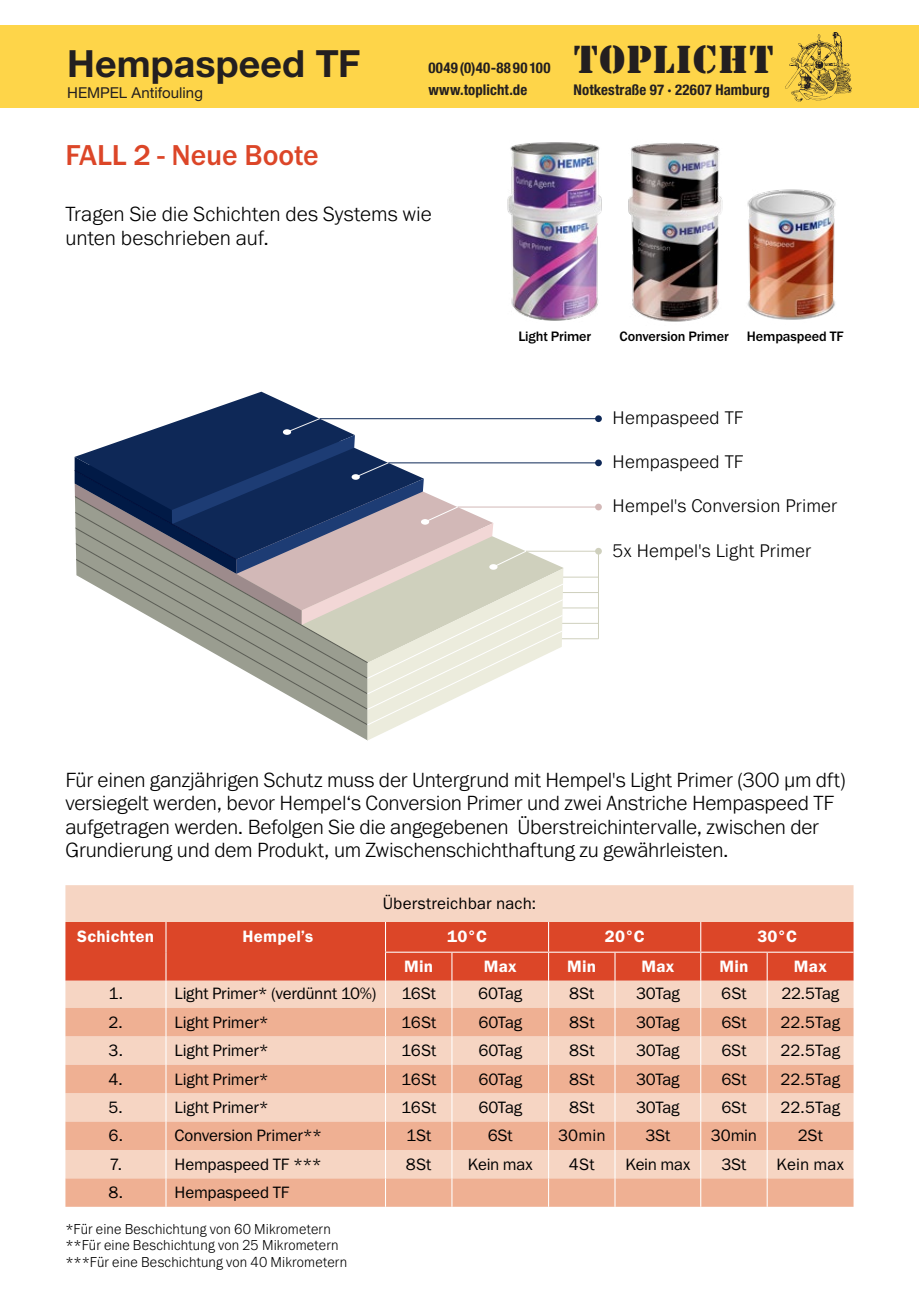
<style>
.page{position:relative;width:919px;height:1289px;background:#fff}
.page>*{position:absolute;margin:0;border:0;box-sizing:border-box;transform-origin:0 0}
.t1{font:40.5px "Stencil";letter-spacing:.03em;color:#231f20}
.t2{font:700 37.5px "Helvetica Neue LTW1 G";letter-spacing:.005em;color:#231f20}
.t3{font:31.65px "Franklin Gothic URW Dem";color:#010101}
.t4{font:500 29.85px "Franklin Gothic URW";letter-spacing:-.005em;color:#dc4628}
.t5{font:300 21.3px/23.4px "Franklin Gothic URW";letter-spacing:-.01em;color:#000}
.t6{font:300 19.05px "Franklin Gothic URW";letter-spacing:.01em;color:#010101}
.t7{font:17.1px "Franklin Gothic URW Boo";letter-spacing:-.01em;color:#000}
.t8{font:17.1px "Franklin Gothic URW Dem";letter-spacing:.015em;color:#fff}
.t9{font:17.1px "Franklin Gothic URW Boo";letter-spacing:.01em;color:#000}
.t10{font:15px "Helvetica Neue LTW1 G";color:#231f20}
.t11{font:300 14.85px/16.4px "Franklin Gothic URW";letter-spacing:.01em;color:#000;scale:.95 1}
.t12{font:700 condensed 14.85px "Helvetica Neue LTW1 G";letter-spacing:.01em;color:#231f20}
.t13{font:500 14.1px "Franklin Gothic URW";letter-spacing:-.01em;color:#000}
</style>
<div class="page">
<hr style="left:0;top:699px;width:1px;height:39px;background:#231f20">
<img style="left:776px;top:189px;width:60px;height:131px">
<img style="left:628px;top:143px;width:148px;height:179px">
<img style="left:507px;top:142px;width:95px;height:179px">
<div style="left:65px;top:885px;width:788px;height:37px;background:#f6d5c3"></div>
<svg style="left:65px;top:922px;width:788px;height:284px;background:#eeaa91"></svg>
<hr style="left:559px;top:577px;width:39px;height:1px;background:#cfd0bd">
<hr style="left:559px;top:592px;width:39px;height:1px;background:#cfd0bd">
<hr style="left:559px;top:607px;width:39px;height:1px;background:#cfd0bd">
<hr style="left:559px;top:623px;width:39px;height:1px;background:#cfd0bd">
<hr style="left:559px;top:638px;width:39px;height:1px;background:#cfd0bd">
<hr style="left:598px;top:551px;width:1px;height:87px;background:#cfd0bd">
<svg style="left:595px;top:548px;width:6px;height:6px"></svg>
<hr style="left:319px;top:418px;width:279px;height:1px;background:#0e2857">
<hr style="left:388px;top:462px;width:210px;height:1px;background:#0e2857">
<hr style="left:457px;top:507px;width:141px;height:1px;background:#d3b8b7">
<hr style="left:526px;top:551px;width:71px;height:1px;background:#cfd0bd">
<svg style="left:74px;top:392px;width:490px;height:348px"></svg>
<div style="left:489px;top:564px;width:8px;height:5px;background:#fff;border-radius:50%"></div>
<div style="left:595px;top:503px;width:6px;height:7px;background:#d3b8b7;border-radius:50%"></div>
<div style="left:595px;top:459px;width:6px;height:7px;background:#0e2857;border-radius:50%"></div>
<div style="left:595px;top:415px;width:6px;height:7px;background:#0e2857;border-radius:50%"></div>
<div style="left:421px;top:519px;width:8px;height:5px;background:#fff;border-radius:50%"></div>
<div style="left:351px;top:474px;width:9px;height:6px;background:#fff;border-radius:50%"></div>
<div style="left:283px;top:429px;width:8px;height:6px;background:#fff;border-radius:50%"></div>
<div style="left:0;top:26px;width:918px;height:82px;background:#fed549"></div>
<svg style="left:785px;top:32px;width:66px;height:70px"></svg>
<h2 class="t2" style="left:67px;top:40px;width:295px">Hempaspeed TF</h2>
<p class="t10" style="left:67px;top:84px;width:137px">HEMPEL Antifouling</p>
<h3 class="t4" style="left:65px;top:137px;width:255px">FALL 2 - Neue Boote</h3>
<p class="t12" style="left:428px;top:59px;width:124px">0049(0)40-8890100</p>
<h1 class="t1" style="left:573px;top:36px;width:201px">toplicht</h1>
<p class="t12" style="left:428px;top:80px;width:100px">www.toplicht.de</p>
<p class="t12" style="left:573px;top:80px;width:198px">Notkestraße 97 · 22607 Hamburg</p>
<p class="t5" style="left:65px;top:202px;width:368px">Tragen Sie die Schichten des Systems wie unten beschrieben auf.</p>
<h3 class="t3" style="left:76px;top:220px;width:228px">New hull system</h3>
<p class="t13" style="left:518px;top:328px;width:74px">Light Primer</p>
<p class="t13" style="left:619px;top:328px;width:111px">Conversion Primer</p>
<p class="t13" style="left:746px;top:328px;width:98px">Hempaspeed TF</p>
<p class="t6" style="left:612px;top:406px;width:132px">Hempaspeed TF</p>
<p class="t6" style="left:612px;top:450px;width:132px">Hempaspeed TF</p>
<p class="t6" style="left:612px;top:494px;width:226px">Hempel's Conversion Primer</p>
<p class="t6" style="left:612px;top:538px;width:200px">5x Hempel's Light Primer</p>
<p class="t5" style="left:65px;top:767px;width:782px">Für einen ganzjährigen Schutz muss der Untergrund mit Hempel's Light Primer (300 μm dft) versiegelt werden, bevor Hempel‘s Conversion Primer und zwei Anstriche Hempaspeed TF aufgetragen werden. Befolgen Sie die angegebenen Überstreichintervalle, zwischen der Grundierung und dem Produkt, um Zwischenschichthaftung zu gewährleisten.</p>
<p class="t9" style="left:383px;top:893px;width:155px">Überstreichbar nach:</p>
<p class="t8" style="left:77px;top:925px;width:78px">Schichten</p>
<p class="t8" style="left:242px;top:925px;width:72px">Hempel’s</p>
<p class="t8" style="left:447px;top:925px;width:41px">10°C</p>
<p class="t8" style="left:605px;top:925px;width:41px">20°C</p>
<p class="t8" style="left:757px;top:925px;width:41px">30°C</p>
<p class="t8" style="left:404px;top:955px;width:30px">Min</p>
<p class="t8" style="left:483px;top:955px;width:34px">Max</p>
<p class="t8" style="left:567px;top:955px;width:30px">Min</p>
<p class="t8" style="left:641px;top:955px;width:34px">Max</p>
<p class="t8" style="left:719px;top:955px;width:30px">Min</p>
<p class="t8" style="left:793px;top:955px;width:34px">Max</p>
<p class="t7" style="left:108px;top:983px;width:16px">1.</p>
<p class="t7" style="left:174px;top:983px;width:203px">Light Primer* (verdünnt 10%)</p>
<p class="t7" style="left:401px;top:983px;width:36px">16St</p>
<p class="t7" style="left:478px;top:983px;width:45px">60Tag</p>
<p class="t7" style="left:569px;top:983px;width:27px">8St</p>
<p class="t7" style="left:636px;top:983px;width:45px">30Tag</p>
<p class="t7" style="left:721px;top:983px;width:27px">6St</p>
<p class="t7" style="left:781px;top:983px;width:59px">22.5Tag</p>
<p class="t7" style="left:109px;top:1011px;width:16px">2.</p>
<p class="t7" style="left:174px;top:1011px;width:96px">Light Primer*</p>
<p class="t7" style="left:401px;top:1011px;width:37px">16St</p>
<p class="t7" style="left:478px;top:1011px;width:45px">60Tag</p>
<p class="t7" style="left:569px;top:1011px;width:27px">8St</p>
<p class="t7" style="left:636px;top:1011px;width:45px">30Tag</p>
<p class="t7" style="left:721px;top:1011px;width:27px">6St</p>
<p class="t7" style="left:780px;top:1011px;width:61px">22.5Tag</p>
<p class="t7" style="left:108px;top:1039px;width:16px">3.</p>
<p class="t7" style="left:174px;top:1039px;width:96px">Light Primer*</p>
<p class="t7" style="left:401px;top:1039px;width:37px">16St</p>
<p class="t7" style="left:478px;top:1039px;width:45px">60Tag</p>
<p class="t7" style="left:569px;top:1039px;width:27px">8St</p>
<p class="t7" style="left:636px;top:1039px;width:45px">30Tag</p>
<p class="t7" style="left:721px;top:1039px;width:27px">6St</p>
<p class="t7" style="left:780px;top:1039px;width:61px">22.5Tag</p>
<p class="t7" style="left:109px;top:1068px;width:16px">4.</p>
<p class="t7" style="left:174px;top:1068px;width:96px">Light Primer*</p>
<p class="t7" style="left:401px;top:1068px;width:37px">16St</p>
<p class="t7" style="left:478px;top:1068px;width:45px">60Tag</p>
<p class="t7" style="left:569px;top:1068px;width:27px">8St</p>
<p class="t7" style="left:636px;top:1068px;width:45px">30Tag</p>
<p class="t7" style="left:721px;top:1068px;width:27px">6St</p>
<p class="t7" style="left:780px;top:1068px;width:61px">22.5Tag</p>
<p class="t7" style="left:109px;top:1096px;width:16px">5.</p>
<p class="t7" style="left:174px;top:1096px;width:96px">Light Primer*</p>
<p class="t7" style="left:401px;top:1096px;width:37px">16St</p>
<p class="t7" style="left:478px;top:1096px;width:45px">60Tag</p>
<p class="t7" style="left:569px;top:1096px;width:27px">8St</p>
<p class="t7" style="left:636px;top:1096px;width:45px">30Tag</p>
<p class="t7" style="left:721px;top:1096px;width:27px">6St</p>
<p class="t7" style="left:780px;top:1096px;width:61px">22.5Tag</p>
<p class="t7" style="left:108px;top:1125px;width:16px">6.</p>
<p class="t7" style="left:174px;top:1125px;width:149px">Conversion Primer**</p>
<p class="t7" style="left:406px;top:1125px;width:27px">1St</p>
<p class="t7" style="left:487px;top:1125px;width:27px">6St</p>
<p class="t7" style="left:558px;top:1125px;width:49px">30min</p>
<p class="t7" style="left:645px;top:1125px;width:26px">3St</p>
<p class="t7" style="left:711px;top:1125px;width:48px">30min</p>
<p class="t7" style="left:797px;top:1125px;width:27px">2St</p>
<p class="t7" style="left:109px;top:1153px;width:14px">7.</p>
<p class="t7" style="left:174px;top:1153px;width:149px">Hempaspeed TF ***</p>
<p class="t7" style="left:406px;top:1153px;width:27px">8St</p>
<p class="t7" style="left:468px;top:1153px;width:66px">Kein max</p>
<p class="t7" style="left:569px;top:1153px;width:27px">4St</p>
<p class="t7" style="left:625px;top:1153px;width:66px">Kein max</p>
<p class="t7" style="left:721px;top:1153px;width:27px">3St</p>
<p class="t7" style="left:776px;top:1153px;width:69px">Kein max</p>
<p class="t7" style="left:108px;top:1181px;width:16px">8.</p>
<p class="t7" style="left:174px;top:1181px;width:116px">Hempaspeed TF</p>
<p class="t11" style="left:65px;top:1220px;width:298px">*Für eine Beschichtung von 60 Mikrometern **Für eine Beschichtung von 25 Mikrometern ***Für eine Beschichtung von 40 Mikrometern</p>
</div>
